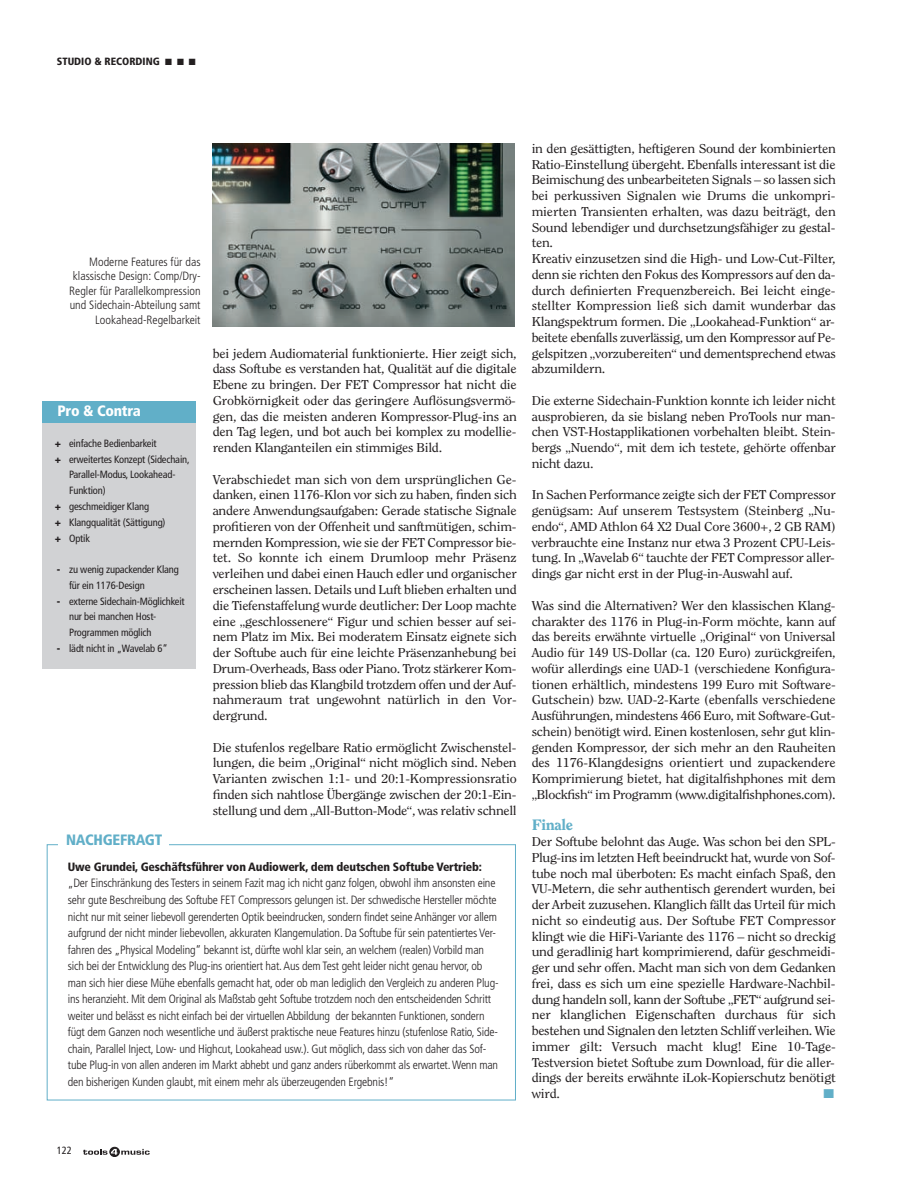
<style>
.page{position:relative;width:906px;height:1191px;background:#fff}
.page>*{position:absolute;margin:0;border:0;box-sizing:border-box;transform-origin:0 0}
.t1{font:900 condensed 15px "Frutiger LT Std";letter-spacing:-.015em;color:#61afc8}
.t2{font:900 condensed 15px "Frutiger LT Std";letter-spacing:-.015em;color:#fff}
.t3{font:800 15px "Clearface Std";letter-spacing:-.02em;color:#61afc8;scale:1.1 1}
.t4{font:12.75px/15.8px "Clearface Std";letter-spacing:-.02em;color:#231f20;text-align:justify;scale:1.1 1}
.t5{font:12.75px "Zapf Dingbats";color:#61afc8;scale:1.1 1}
.t6{font:300 condensed 12px/16.5px "Frutiger LT Std";letter-spacing:-.015em;color:#231f20}
.t7{font:900 condensed 12px "Frutiger LT Std";letter-spacing:-.015em;color:#231f20}
.t8{font:condensed 10.5px/15.8px "Frutiger LT Std";letter-spacing:-.015em;color:#231f20}
.t9{font:900 condensed 10.5px "Frutiger LT Std";color:#231f20}
.s1{font-weight:900}
</style>
<div class="page">
<div style="left:47px;top:844px;width:469px;height:256px;border:1px solid #61afc8"></div>
<div style="left:110px;top:1147px;width:9px;height:9px;border:1px solid #231f20;border-radius:50%"></div>
<svg style="left:83px;top:1148px;width:67px;height:6px"></svg>
<div style="left:43px;top:402px;width:153px;height:267px;background:#d1d2d4"></div>
<div style="left:43px;top:402px;width:153px;height:21px;background:#61afc8"></div>
<div style="left:59px;top:826px;width:110px;height:29px;background:#fff"></div>
<img style="left:212px;top:144px;width:302px;height:183px">
<p class="t9" style="left:57px;top:57px;width:140px">STUDIO &amp; RECORDING ■ ■ ■</p>
<p class="t6" style="left:69px;top:255px;width:133px;line-height:14.4px;text-align:right">Moderne Features für das klassische Design: Comp/Dry-<br>Regler für Parallelkompression und Sidechain-Abteilung samt<br>Lookahead-Regelbarkeit</p>
<p class="t2" style="left:58px;top:405px;width:85px">Pro &amp; Contra</p>
<p class="t8" style="left:55px;top:436px;width:103px"><span class="s1">+</span> einfache Bedienbarkeit</p>
<p class="t8" style="left:55px;top:452px;width:136px"><span class="s1">+</span> erweitertes Konzept (Sidechain,</p>
<p class="t8" style="left:69px;top:468px;width:108px">Parallel-Modus, Lookahead-</p>
<p class="t8" style="left:69px;top:483px;width:38px">Funktion)</p>
<p class="t8" style="left:55px;top:499px;width:96px"><span class="s1">+</span> geschmeidiger Klang</p>
<p class="t8" style="left:55px;top:515px;width:112px"><span class="s1">+</span> Klangqualität (Sättigung)</p>
<p class="t8" style="left:55px;top:531px;width:37px"><span class="s1">+</span> Optik</p>
<p class="t8" style="left:69px;top:562px;width:111px;text-indent:-12px"><span class="s1">-</span> zu wenig zupackender Klang für ein 1176-Design</p>
<p class="t8" style="left:69px;top:594px;width:117px;text-indent:-12px"><span class="s1">-</span> externe Sidechain-Möglichkeit nur bei manchen Host-<br>Programmen möglich</p>
<p class="t8" style="left:57px;top:641px;width:112px"><span class="s1">-</span> lädt nicht in „Wavelab 6“</p>
<p class="t1" style="left:66px;top:833px;width:98px">NACHGEFRAGT</p>
<p class="t4" style="left:213px;top:346px;width:278px">bei jedem Audiomaterial funktionierte. Hier zeigt sich, dass Softube es verstanden hat, Qualität auf die digitale Ebene zu bringen. Der FET Compressor hat nicht die Grobkörnigkeit oder das geringere Auflösungsvermö&shy;gen, das die meisten anderen Kompressor-Plug-ins an den Tag legen, und bot auch bei komplex zu modellie&shy;renden Klanganteilen ein stimmiges Bild.</p>
<p class="t4" style="left:213px;top:472px;width:278px">Verabschiedet man sich von dem ursprünglichen Ge&shy;danken, einen 1176-Klon vor sich zu haben, finden sich andere Anwendungsaufgaben: Gerade statische Signale profitieren von der Offenheit und sanftmütigen, schim&shy;mernden Kompression, wie sie der FET Compressor bie&shy;tet. So konnte ich einem Drumloop mehr Präsenz verleihen und dabei einen Hauch edler und organischer erscheinen lassen. Details und Luft blieben erhalten und die Tiefenstaffelung wurde deutlicher: Der Loop machte eine „geschlossenere“ Figur und schien besser auf sei&shy;nem Platz im Mix. Bei moderatem Einsatz eignete sich der Softube auch für eine leichte Präsenzanhebung bei Drum-Overheads, Bass oder Piano. Trotz stärkerer Kom&shy;pression blieb das Klangbild trotzdem offen und der Auf&shy;nahmeraum trat ungewohnt natürlich in den Vor - dergrund.</p>
<p class="t4" style="left:213px;top:740px;width:278px">Die stufenlos regelbare Ratio ermöglicht Zwischenstel&shy;lungen, die beim „Original“ nicht möglich sind. Neben Varianten zwischen 1:1- und 20:1-Kompressionsratio finden sich nahtlose Übergänge zwischen der 20:1-Ein&shy;stellung und dem „All-Button-Mode“, was relativ schnell</p>
<p class="t7" style="left:68px;top:862px;width:415px">Uwe Grundei, Geschäftsführer von Audiowerk, dem deutschen Softube Vertrieb:</p>
<p class="t6" style="left:68px;top:876px;width:432px">„Der Einschränkung des Testers in seinem Fazit mag ich nicht ganz folgen, obwohl ihm ansonsten eine sehr gute Beschreibung des Softube FET Compressors gelungen ist. Der schwedische Hersteller möchte nicht nur mit seiner liebevoll gerenderten Optik beeindrucken, sondern findet seine Anhänger vor allem aufgrund der nicht minder liebevollen, akkuraten Klangemulation. Da Softube für sein patentiertes Ver&shy;fahren des „Physical Modeling“ bekannt ist, dürfte wohl klar sein, an welchem (realen) Vorbild man sich bei der Entwicklung des Plug-ins orientiert hat. Aus dem Test geht leider nicht genau hervor, ob man sich hier diese Mühe ebenfalls gemacht hat, oder ob man lediglich den Vergleich zu anderen Plug&shy;ins heranzieht. Mit dem Original als Maßstab geht Softube trotzdem noch den entscheidenden Schritt weiter und belässt es nicht einfach bei der virtuellen Abbildung der bekannten Funktionen, sondern fügt dem Ganzen noch wesentliche und äußerst praktische neue Features hinzu (stufenlose Ratio, Side&shy;chain, Parallel Inject, Low- und Highcut, Lookahead usw.). Gut möglich, dass sich von daher das Sof&shy;tube Plug-in von allen anderen im Markt abhebt und ganz anders rüberkommt als erwartet. Wenn man den bisherigen Kunden glaubt, mit einem mehr als überzeugenden Ergebnis!“</p>
<p class="t4" style="left:531px;top:141px;width:278px;text-align:left">in den gesättigten, heftigeren Sound der kombinierten Ratio-Einstellung übergeht. Ebenfalls interessant ist die Beimischung des unbearbeiteten Signals – so lassen sich bei perkussiven Signalen wie Drums die unkompri&shy;mierten Transienten erhalten, was dazu beiträgt, den Sound lebendiger und durchsetzungsfähiger zu gestal&shy;ten.<br>Kreativ einzusetzen sind die High- und Low-Cut-Filter, denn sie richten den Fokus des Kompressors auf den da&shy;durch definierten Frequenzbereich. Bei leicht einge&shy;stellter Kompression ließ sich damit wunderbar das Klangspektrum formen. Die „Lookahead-Funktion“ ar&shy;beitete ebenfalls zuverlässig, um den Kompressor auf Pe&shy;gelspitzen „vorzubereiten“ und dementsprechend etwas abzumildern.</p>
<p class="t4" style="left:531px;top:393px;width:278px">Die externe Sidechain-Funktion konnte ich leider nicht ausprobieren, da sie bislang neben ProTools nur man&shy;chen VST-Hostapplikationen vorbehalten bleibt. Stein&shy;bergs „Nuendo“, mit dem ich testete, gehörte offenbar nicht dazu.</p>
<p class="t4" style="left:531px;top:488px;width:278px">In Sachen Performance zeigte sich der FET Compressor genügsam: Auf unserem Testsystem (Steinberg „Nu&shy;endo“, AMD Athlon 64 X2 Dual Core 3600+, 2 GB RAM) verbrauchte eine Instanz nur etwa 3 Prozent CPU-Leis&shy;tung. In „Wavelab 6“ tauchte der FET Compressor aller&shy;dings gar nicht erst in der Plug-in-Auswahl auf.</p>
<p class="t4" style="left:531px;top:598px;width:278px">Was sind die Alternativen? Wer den klassischen Klang&shy;charakter des 1176 in Plug-in-Form möchte, kann auf das bereits erwähnte virtuelle „Original“ von Universal Audio für 149 US-Dollar (ca. 120 Euro) zurückgreifen, wofür allerdings eine UAD-1 (verschiedene Konfigura&shy;tionen erhältlich, mindestens 199 Euro mit Software-Gutschein) bzw. UAD-2-Karte (ebenfalls verschiedene Ausführungen, mindestens 466 Euro, mit Software-Gut&shy;schein) benötigt wird. Einen kostenlosen, sehr gut klin&shy;genden Kompressor, der sich mehr an den Rauheiten des 1176-Klangdesigns orientiert und zupackendere Komprimierung bietet, hat digitalfishphones mit dem „Blockfish“ im Programm (www.digitalfishphones.com).</p>
<p class="t3" style="left:531px;top:816px;width:39px">Finale</p>
<p class="t4" style="left:531px;top:834px;width:278px">Der Softube belohnt das Auge. Was schon bei den SPL-Plug-ins im letzten Heft beeindruckt hat, wurde von Sof&shy;tube noch mal überboten: Es macht einfach Spaß, den VU-Metern, die sehr authentisch gerendert wurden, bei der Arbeit zuzusehen. Klanglich fällt das Urteil für mich nicht so eindeutig aus. Der Softube FET Compressor klingt wie die HiFi-Variante des 1176 – nicht so dreckig und geradlinig hart komprimierend, dafür geschmeidi&shy;ger und sehr offen. Macht man sich von dem Gedanken frei, dass es sich um eine spezielle Hardware-Nachbil&shy;dung handeln soll, kann der Softube „FET“ aufgrund sei&shy;ner klanglichen Eigenschaften durchaus für sich bestehen und Signalen den letzten Schliff verleihen. Wie immer gilt: Versuch macht klug! Eine 10-Tage-Testversion bietet Softube zum Download, für die aller&shy;dings der bereits erwähnte iLok-Kopierschutz benötigt wird.</p>
<p class="t5" style="left:823px;top:1087px;width:11px">■</p>
<p class="t8" style="left:57px;top:1143px;width:17px">122</p>
</div>
